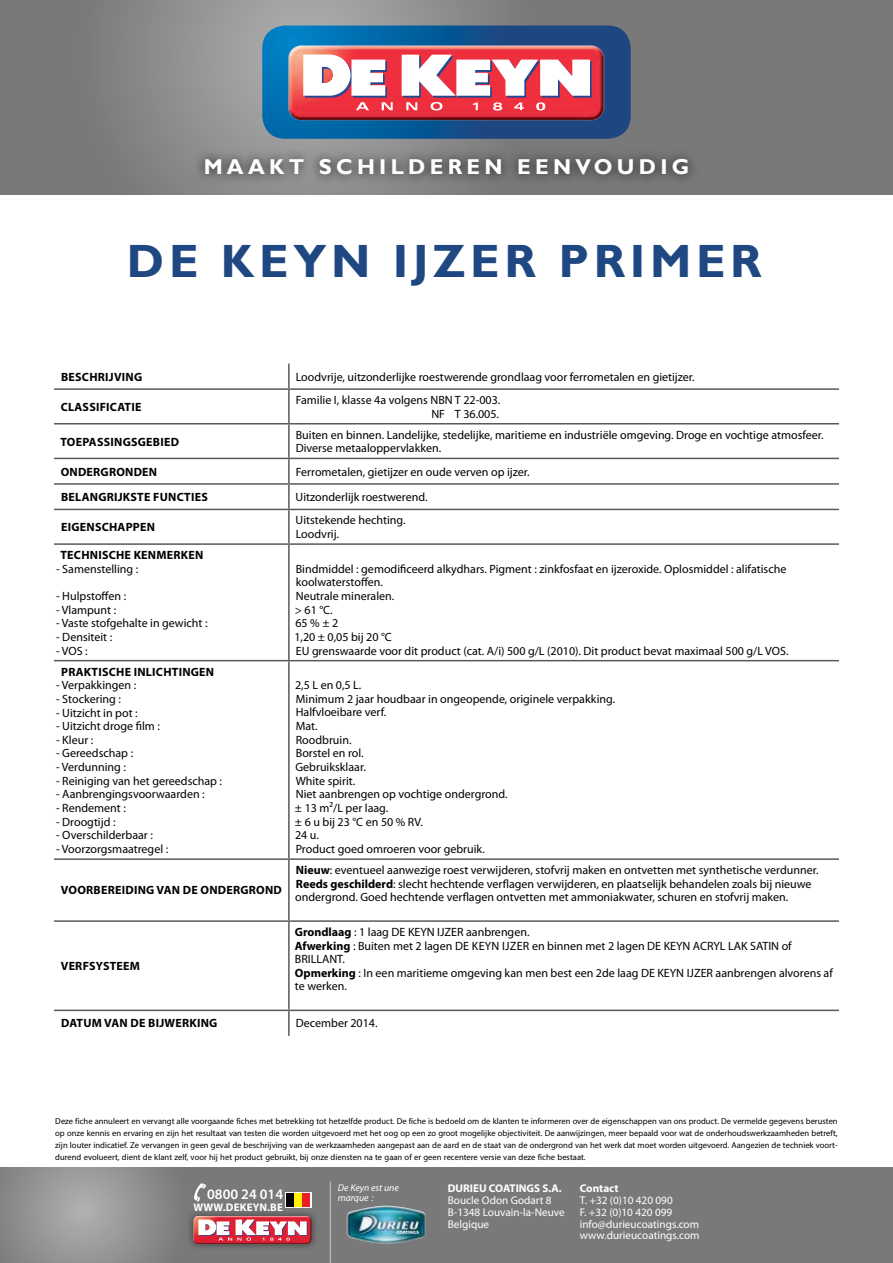
<style>
.page{position:relative;width:893px;height:1263px;background:#fff}
.page>*{position:absolute;margin:0;border:0;box-sizing:border-box;transform-origin:0 0}
.t1{font:700 46.65px "Gill Sans";letter-spacing:.1em;color:#1f4782}
.t2{font:700 21.45px "Gill Sans";letter-spacing:.2em;color:#fff}
.t3{font:600 14.55px "Myriad Pro";color:#fff}
.t4{font:12px/13.6px "Myriad Pro";color:#000}
.t5{font:12px/12px "Myriad Arabic";color:#000;text-align:justify}
.t6{font:700 12px "Myriad Pro";letter-spacing:.02em;color:#000}
.t7{font:11.25px/11.9px "Myriad Pro";color:#fff}
.t8{font:700 11.25px "Myriad Pro";color:#fff}
.t9{font:700 11.1px "Myriad Pro";letter-spacing:.02em;color:#fff}
.t10{font:italic 9.75px/9.8px "Myriad Pro";color:#fff}
.s1{font-weight:700}
</style>
<div class="page">
<svg style="left:0;top:0;width:893px;height:194px;background:#808081"></svg>
<svg style="left:262px;top:26px;width:369px;height:113px"></svg>
<svg style="left:0;top:1167px;width:893px;height:96px;background:#7f7f80"></svg>
<div style="left:194px;top:148px;width:505px;height:38px;background:#000;opacity:.75"></div>
<hr style="left:288px;top:364px;width:2px;height:24px;background:#58595b">
<hr style="left:54px;top:388px;width:235px;height:2px;background:#58595b">
<hr style="left:289px;top:388px;width:550px;height:2px;background:#58595b">
<hr style="left:288px;top:390px;width:2px;height:33px;background:#58595b">
<hr style="left:54px;top:423px;width:235px;height:1px;background:#58595b">
<hr style="left:289px;top:423px;width:550px;height:1px;background:#58595b">
<hr style="left:288px;top:424px;width:2px;height:34px;background:#58595b">
<hr style="left:54px;top:458px;width:235px;height:1px;background:#58595b">
<hr style="left:289px;top:458px;width:550px;height:1px;background:#58595b">
<hr style="left:288px;top:459px;width:2px;height:24px;background:#58595b">
<hr style="left:54px;top:483px;width:235px;height:2px;background:#58595b">
<hr style="left:289px;top:483px;width:550px;height:2px;background:#58595b">
<hr style="left:288px;top:485px;width:2px;height:24px;background:#58595b">
<hr style="left:54px;top:509px;width:235px;height:1px;background:#58595b">
<hr style="left:289px;top:509px;width:550px;height:1px;background:#58595b">
<hr style="left:288px;top:510px;width:2px;height:33px;background:#58595b">
<hr style="left:54px;top:543px;width:235px;height:2px;background:#58595b">
<hr style="left:289px;top:543px;width:550px;height:2px;background:#58595b">
<hr style="left:288px;top:545px;width:2px;height:115px;background:#58595b">
<hr style="left:54px;top:660px;width:235px;height:1px;background:#58595b">
<hr style="left:289px;top:660px;width:550px;height:1px;background:#58595b">
<hr style="left:288px;top:661px;width:2px;height:197px;background:#58595b">
<hr style="left:54px;top:858px;width:235px;height:2px;background:#58595b">
<hr style="left:289px;top:858px;width:550px;height:2px;background:#58595b">
<hr style="left:288px;top:860px;width:2px;height:60px;background:#58595b">
<hr style="left:54px;top:920px;width:235px;height:2px;background:#58595b">
<hr style="left:289px;top:920px;width:550px;height:2px;background:#58595b">
<hr style="left:288px;top:922px;width:2px;height:87px;background:#58595b">
<hr style="left:54px;top:1009px;width:235px;height:2px;background:#58595b">
<hr style="left:289px;top:1009px;width:550px;height:2px;background:#58595b">
<hr style="left:288px;top:1011px;width:2px;height:25px;background:#58595b">
<div style="left:186px;top:1209px;width:133px;height:42px;background:#000;opacity:.5"></div>
<svg style="left:193px;top:1216px;width:118px;height:28px"></svg>
<img style="left:347px;top:1206px;width:79px;height:38px">
<hr style="left:330px;top:1182px;width:1px;height:81px;background:#fff">
<svg style="left:194px;top:1183px;width:12px;height:18px"></svg>
<svg style="left:285px;top:1192px;width:27px;height:16px"></svg>
<div style="left:286px;top:1193px;width:8px;height:13px;background:#000"></div>
<div style="left:294px;top:1193px;width:8px;height:13px;background:#fff200"></div>
<div style="left:302px;top:1193px;width:8px;height:13px;background:#ed1d24"></div>
<h2 class="t2" style="left:204px;top:154px;width:487px">MAAKT SCHILDEREN EENVOUDIG</h2>
<h1 class="t1" style="left:127px;top:233px;width:636px">DE KEYN IJZER PRIMER</h1>
<p class="t6" style="left:61px;top:370px;width:83px">BESCHRIJVING</p>
<p class="t4" style="left:296px;top:370px;width:400px">Loodvrije, uitzonderlijke roestwerende grondlaag voor ferrometalen en gietijzer.</p>
<p class="t6" style="left:61px;top:400px;width:82px">CLASSIFICATIE</p>
<p class="t4" style="left:296px;top:393px;width:206px;text-align:right">Familie I, klasse 4a volgens NBN T 22-003.<br>NF T 36.005.</p>
<p class="t6" style="left:60px;top:435px;width:120px">TOEPASSINGSGEBIED</p>
<p class="t4" style="left:296px;top:428px;width:529px">Buiten en binnen. Landelijke, stedelijke, maritieme en industriële omgeving. Droge en vochtige atmosfeer.<br>Diverse metaaloppervlakken.</p>
<p class="t6" style="left:61px;top:465px;width:98px">ONDERGRONDEN</p>
<p class="t4" style="left:296px;top:465px;width:235px">Ferrometalen, gietijzer en oude verven op ijzer.</p>
<p class="t6" style="left:61px;top:490px;width:148px">BELANGRIJKSTE FUNCTIES</p>
<p class="t4" style="left:296px;top:491px;width:133px">Uitzonderlijk roestwerend.</p>
<p class="t6" style="left:61px;top:520px;width:95px">EIGENSCHAPPEN</p>
<p class="t4" style="left:296px;top:514px;width:111px">Uitstekende hechting.<br>Loodvrij.</p>
<p class="t6" style="left:60px;top:548px;width:144px">TECHNISCHE KENMERKEN</p>
<p class="t4" style="left:56px;top:562px;width:84px">- Samenstelling :</p>
<p class="t4" style="left:56px;top:589px;width:72px">- Hulpstoffen :</p>
<p class="t4" style="left:56px;top:603px;width:62px">- Vlampunt :</p>
<p class="t4" style="left:56px;top:617px;width:153px">- Vaste stofgehalte in gewicht :</p>
<p class="t4" style="left:56px;top:630px;width:58px">- Densiteit :</p>
<p class="t4" style="left:56px;top:644px;width:33px">- VOS :</p>
<p class="t4" style="left:294px;top:562px;width:496px">Bindmiddel : gemodificeerd alkydhars. Pigment : zinkfosfaat en ijzeroxide. Oplosmiddel : alifatische koolwaterstoffen.<br>Neutrale mineralen.<br>&gt; 61 °C.<br>65 % ± 2<br>1,20 ± 0,05 bij 20 °C<br>EU grenswaarde voor dit product (cat. A/i) 500 g/L (2010). Dit product bevat maximaal 500 g/L VOS.</p>
<p class="t6" style="left:61px;top:665px;width:155px">PRAKTISCHE INLICHTINGEN</p>
<p class="t4" style="left:56px;top:679px;width:82px">- Verpakkingen :</p>
<p class="t4" style="left:56px;top:692px;width:66px">- Stockering :</p>
<p class="t4" style="left:56px;top:706px;width:83px">- Uitzicht in pot :</p>
<p class="t4" style="left:56px;top:719px;width:105px">- Uitzicht droge film :</p>
<p class="t4" style="left:56px;top:733px;width:39px">- Kleur :</p>
<p class="t4" style="left:56px;top:747px;width:79px">- Gereedschap :</p>
<p class="t4" style="left:56px;top:760px;width:71px">- Verdunning :</p>
<p class="t4" style="left:56px;top:774px;width:168px">- Reiniging van het gereedschap :</p>
<p class="t4" style="left:56px;top:788px;width:150px">- Aanbrengingsvoorwaarden :</p>
<p class="t4" style="left:56px;top:801px;width:71px">- Rendement :</p>
<p class="t4" style="left:56px;top:815px;width:61px">- Droogtijd :</p>
<p class="t4" style="left:56px;top:829px;width:98px">- Overschilderbaar :</p>
<p class="t4" style="left:56px;top:842px;width:114px">- Voorzorgsmaatregel :</p>
<p class="t6" style="left:61px;top:884px;width:223px">VOORBEREIDING VAN DE ONDERGROND</p>
<p class="t6" style="left:61px;top:959px;width:81px">VERFSYSTEEM</p>
<p class="t4" style="left:295px;top:678px;width:322px">2,5 L en 0,5 L.<br>Minimum 2 jaar houdbaar in ongeopende, originele verpakking.<br>Halfvloeibare verf.<br>Mat.<br>Roodbruin.<br>Borstel en rol.<br>Gebruiksklaar.<br>White spirit.<br>Niet aanbrengen op vochtige ondergrond.<br>± 13 m²/L per laag.<br>± 6 u bij 23 °C en 50 % RV.<br>24 u.<br>Product goed omroeren voor gebruik.</p>
<p class="t4" style="left:295px;top:863px;width:525px"><span class="s1">Nieuw</span>: eventueel aanwezige roest verwijderen, stofvrij maken en ontvetten met synthetische verdunner.<br><span class="s1">Reeds geschilderd</span>: slecht hechtende verflagen verwijderen, en plaatselijk behandelen zoals bij nieuwe ondergrond. Goed hechtende verflagen ontvetten met ammoniakwater, schuren en stofvrij maken.</p>
<p class="t4" style="left:295px;top:925px;width:539px"><span class="s1">Grondlaag</span> : 1 laag DE KEYN IJZER aanbrengen.<br><span class="s1">Afwerking</span> : Buiten met 2 lagen DE KEYN IJZER en binnen met 2 lagen DE KEYN ACRYL LAK SATIN of BRILLANT.<br><span class="s1">Opmerking</span> : In een maritieme omgeving kan men best een 2de laag DE KEYN IJZER aanbrengen alvorens af te werken.</p>
<p class="t6" style="left:61px;top:1016px;width:158px">DATUM VAN DE BIJWERKING</p>
<p class="t4" style="left:296px;top:1017px;width:83px">December 2014.</p>
<p class="t5" style="left:55px;top:1115px;width:784px">Deze fiche annuleert en vervangt alle voorgaande fiches met betrekking tot hetzelfde product. De fiche is bedoeld om de klanten te informeren over de eigenschappen van ons product. De vermelde gegevens berusten op onze kennis en ervaring en zijn het resultaat van testen die worden uitgevoerd met het oog op een zo groot mogelijke objectiviteit. De aanwijzingen, meer bepaald voor wat de onderhoudswerkzaamheden betreft, zijn louter indicatief. Ze vervangen in geen geval de beschrijving van de werkzaamheden aangepast aan de aard en de staat van de ondergrond van het werk dat moet worden uitgevoerd. Aangezien de techniek voort&shy;durend evolueert, dient de klant zelf, voor hij het product gebruikt, bij onze diensten na te gaan of er geen recentere versie van deze fiche bestaat.</p>
<p class="t3" style="left:207px;top:1186px;width:77px">0800 24 014</p>
<p class="t9" style="left:193px;top:1201px;width:91px">WWW.DEKEYN.BE</p>
<p class="t10" style="left:338px;top:1183px;width:63px">De Keyn est une marque :</p>
<p class="t8" style="left:448px;top:1182px;width:115px">DURIEU COATINGS S.A.</p>
<p class="t7" style="left:448px;top:1194px;width:118px">Boucle Odon Godart 8<br>B-1348 Louvain-la-Neuve<br>Belgique</p>
<p class="t8" style="left:580px;top:1182px;width:40px">Contact</p>
<p class="t7" style="left:580px;top:1194px;width:121px">T. +32 (0)10 420 090<br>F. +32 (0)10 420 099 info@durieucoatings.com www.durieucoatings.com</p>
</div>
